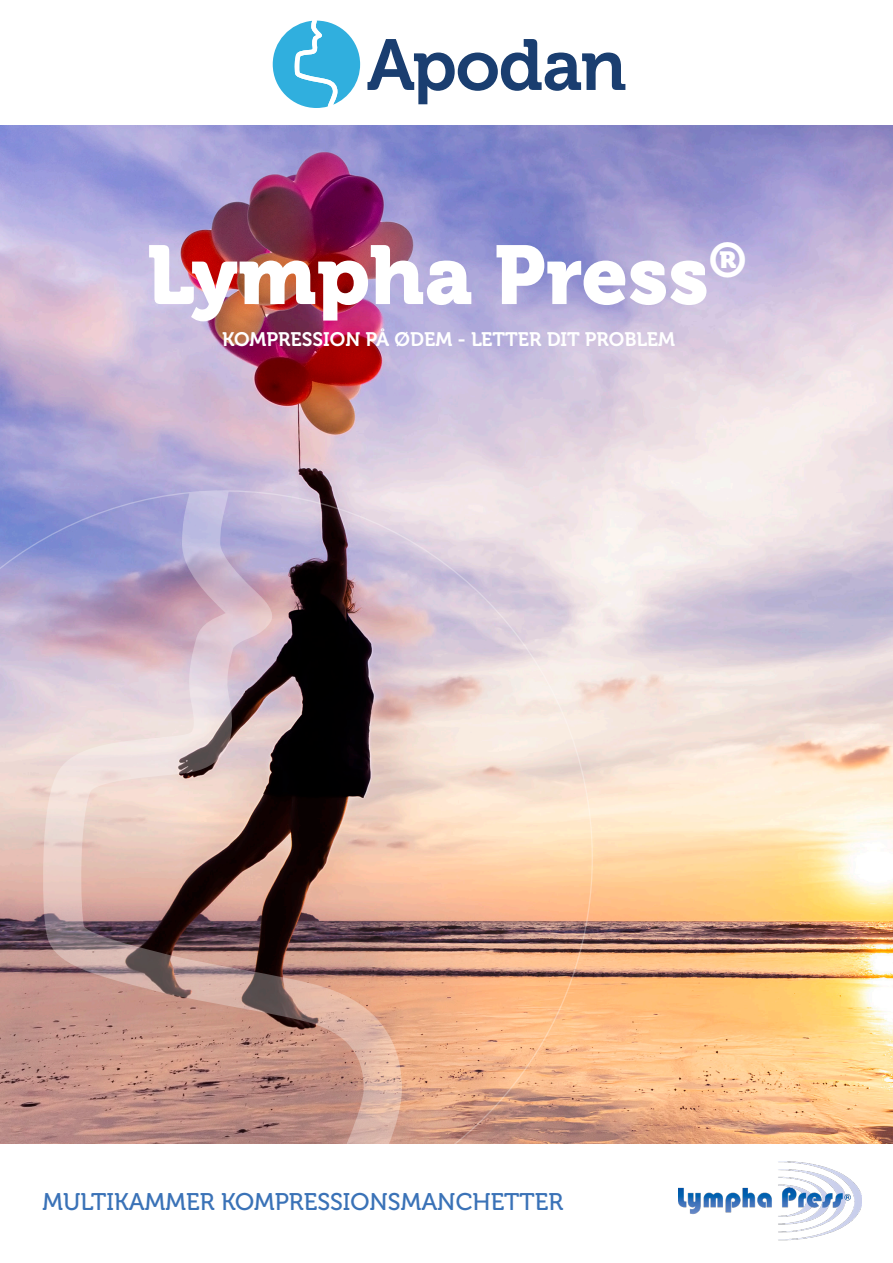
<style>
.page{position:relative;width:893px;height:1263px;background:#fff}
.page>*{position:absolute;margin:0;border:0;box-sizing:border-box;transform-origin:0 0}
.t1{font:82.5px "Museo 900";color:#fff}
.t2{font:24px "Museo 500";color:#3a72b7}
.t3{font:19.5px "Museo 700";color:#fff}
</style>
<div class="page">
<img style="left:0;top:126px;width:893px;height:1018px">
<svg style="left:367px;top:39px;width:258px;height:65px"></svg>
<svg style="left:273px;top:21px;width:87px;height:87px"></svg>
<img style="left:0;top:490px;width:594px;height:654px">
<img style="left:678px;top:1162px;width:183px;height:79px">
<p class="t1" style="left:147px;top:228px;width:601px">Lympha Press<sup>®</sup></p>
<p class="t3" style="left:222px;top:329px;width:455px">KOMPRESSION PÅ ØDEM - LETTER DIT PROBLEM</p>
<p class="t2" style="left:43px;top:1189px;width:522px">MULTIKAMMER KOMPRESSIONSMANCHETTER</p>
</div>
